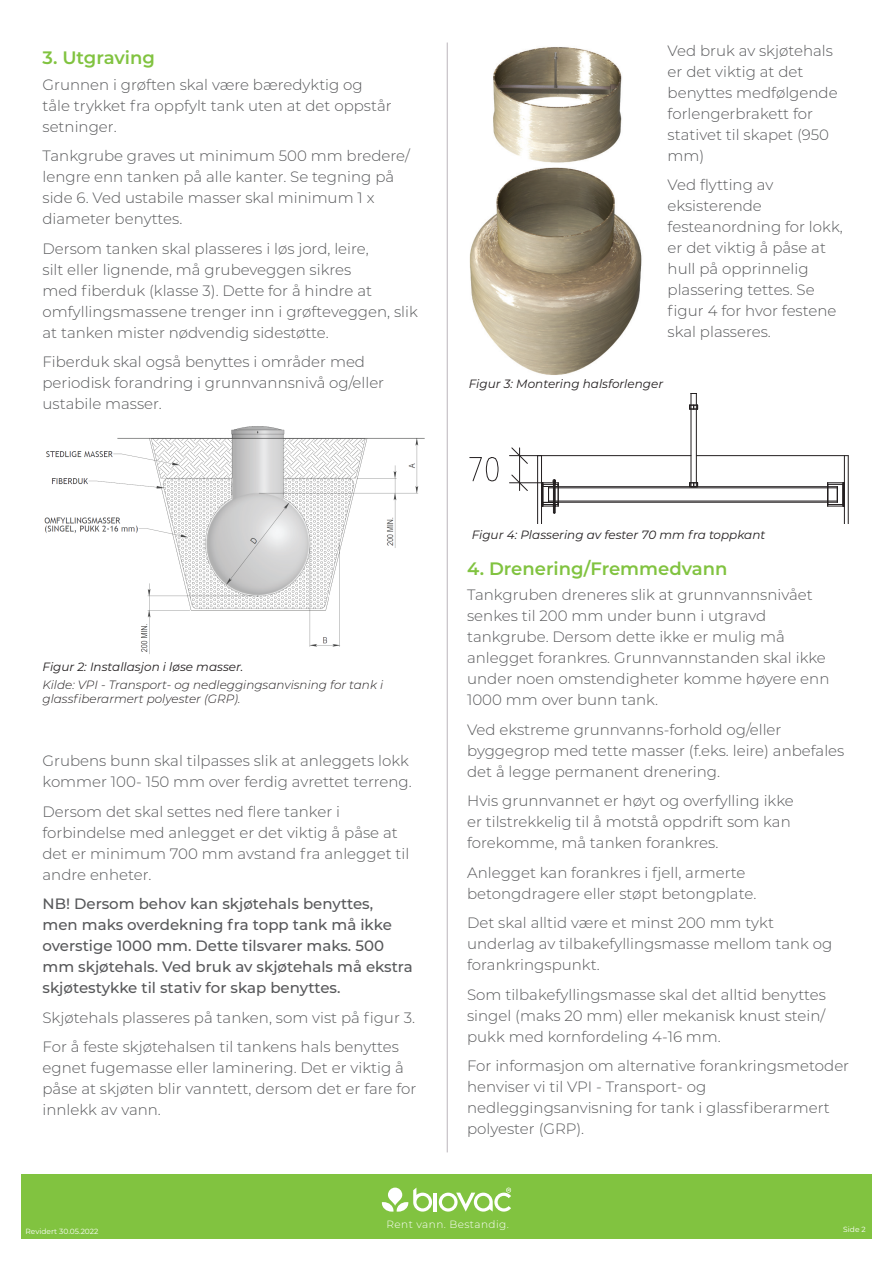
<style>
.page{position:relative;width:893px;height:1263px;background:#fff}
.page>*{position:absolute;margin:0;border:0;box-sizing:border-box;transform-origin:0 0}
.t1{font:600 18px "Montserrat";color:#81c340}
.t2{font:300 15px/21px "Montserrat";color:#57585a}
.t3{font:500 15px/21px "Montserrat";color:#57585a}
.t4{font:italic 12px "Montserrat";color:#231f20}
.t5{font:italic 300 12px/13.5px "Montserrat";color:#231f20}
.t6{font:300 10.5px "Montserrat";letter-spacing:.04em;color:#fff}
.t7{font:7.5px "Montserrat";color:#fff}
</style>
<div class="page">
<hr style="left:447px;top:43px;width:1px;height:1109px;background:#bbb5bb">
<img style="left:469px;top:47px;width:173px;height:328px">
<div style="left:21px;top:1174px;width:851px;height:65px;background:#81c340"></div>
<hr style="left:434px;top:1192px;width:3px;height:19px;background:#fff">
<svg style="left:439px;top:1187px;width:72px;height:24px"></svg>
<svg style="left:382px;top:1187px;width:50px;height:24px"></svg>
<svg style="left:689px;top:404px;width:9px;height:6px"></svg>
<svg style="left:689px;top:482px;width:9px;height:6px"></svg>
<hr style="left:548px;top:486px;width:289px;height:1px;background:#231f20">
<hr style="left:548px;top:502px;width:289px;height:1px;background:#231f20">
<hr style="left:548px;top:488px;width:289px;height:1px;background:#231f20">
<hr style="left:548px;top:501px;width:289px;height:1px;background:#231f20">
<svg style="left:542px;top:479px;width:17px;height:35px"></svg>
<svg style="left:827px;top:482px;width:17px;height:25px"></svg>
<hr style="left:537px;top:456px;width:1px;height:67px;background:#231f20">
<hr style="left:848px;top:456px;width:1px;height:67px;background:#231f20">
<hr style="left:541px;top:456px;width:1px;height:67px;background:#231f20">
<hr style="left:844px;top:456px;width:1px;height:67px;background:#231f20">
<hr style="left:696px;top:455px;width:152px;height:1px;background:#231f20">
<hr style="left:538px;top:455px;width:153px;height:1px;background:#231f20">
<hr style="left:509px;top:455px;width:32px;height:1px;background:#231f20">
<hr style="left:509px;top:482px;width:32px;height:1px;background:#231f20">
<hr style="left:519px;top:448px;width:1px;height:43px;background:#231f20">
<svg style="left:469px;top:457px;width:29px;height:24px"></svg>
<svg style="left:511px;top:447px;width:17px;height:17px"></svg>
<svg style="left:511px;top:475px;width:17px;height:16px"></svg>
<img style="left:44px;top:426px;width:381px;height:228px">
<p class="t1" style="left:43px;top:45px;width:114px">3. Utgraving</p>
<p class="t2" style="left:43px;top:73px;width:351px">Grunnen i grøften skal være bæredyktig og tåle trykket fra oppfylt tank uten at det oppstår setninger.</p>
<p class="t2" style="left:43px;top:145px;width:369px">Tankgrube graves ut minimum 500 mm bredere/ lengre enn tanken på alle kanter. Se tegning på side 6. Ved ustabile masser skal minimum 1 x diameter benyttes.</p>
<p class="t2" style="left:43px;top:237px;width:377px">Dersom tanken skal plasseres i løs jord, leire,<br>silt eller lignende, må grubeveggen sikres<br>med fiberduk (klasse 3). Dette for å hindre at omfyllingsmassene trenger inn i grøfteveggen, slik at tanken mister nødvendig sidestøtte.</p>
<p class="t2" style="left:43px;top:351px;width:343px">Fiberduk skal også benyttes i områder med periodisk forandring i grunnvannsnivå og/eller ustabile masser.</p>
<p class="t4" style="left:43px;top:659px;width:202px">Figur 2: Installasjon i løse masser.</p>
<p class="t5" style="left:43px;top:678px;width:342px">Kilde: VPI - Transport- og nedleggingsanvisning for tank i glassfiberarmert polyester (GRP).</p>
<p class="t2" style="left:43px;top:750px;width:371px">Grubens bunn skal tilpasses slik at anleggets lokk kommer 100- 150 mm over ferdig avrettet terreng.</p>
<p class="t2" style="left:43px;top:801px;width:368px">Dersom det skal settes ned flere tanker i forbindelse med anlegget er det viktig å påse at det er minimum 700 mm avstand fra anlegget til andre enheter.</p>
<p class="t3" style="left:43px;top:893px;width:372px">NB! Dersom behov kan skjøtehals benyttes,<br>men maks overdekning fra topp tank må ikke overstige 1000 mm. Dette tilsvarer maks. 500 mm skjøtehals. Ved bruk av skjøtehals må ekstra skjøtestykke til stativ for skap benyttes.</p>
<p class="t2" style="left:43px;top:1002px;width:374px;line-height:29.5px">Skjøtehals plasseres på tanken, som vist på figur 3.<br>For å feste skjøtehalsen til tankens hals benyttes</p>
<p class="t2" style="left:43px;top:1057px;width:375px">egnet fugemasse eller laminering. Det er viktig å påse at skjøten blir vanntett, dersom det er fare for innlekk av vann.</p>
<p class="t2" style="left:668px;top:39px;width:172px">Ved bruk av skjøtehals er det viktig at det benyttes medfølgende forlengerbrakett for stativet til skapet (950 mm)</p>
<p class="t2" style="left:668px;top:174px;width:177px">Ved flytting av eksisterende festeanordning for lokk, er det viktig å påse at hull på opprinnelig plassering tettes. Se figur 4 for hvor festene skal plasseres.</p>
<p class="t4" style="left:469px;top:376px;width:196px">Figur 3: Montering halsforlenger</p>
<p class="t4" style="left:472px;top:526px;width:295px">Figur 4: Plassering av fester 70 mm fra toppkant</p>
<p class="t1" style="left:467px;top:556px;width:262px">4. Drenering/Fremmedvann</p>
<p class="t2" style="left:467px;top:584px;width:364px">Tankgruben dreneres slik at grunnvannsnivået senkes til 200 mm under bunn i utgravd tankgrube. Dersom dette ikke er mulig må anlegget forankres. Grunnvannstanden skal ikke under noen omstendigheter komme høyere enn 1000 mm over bunn tank.</p>
<p class="t2" style="left:467px;top:718px;width:379px">Ved ekstreme grunnvanns-forhold og/eller byggegrop med tette masser (f.eks. leire) anbefales det å legge permanent drenering.</p>
<p class="t2" style="left:467px;top:790px;width:328px">Hvis grunnvannet er høyt og overfylling ikke er tilstrekkelig til å motstå oppdrift som kan forekomme, må tanken forankres.</p>
<p class="t2" style="left:467px;top:861px;width:291px">Anlegget kan forankres i fjell, armerte betongdragere eller støpt betongplate.</p>
<p class="t2" style="left:467px;top:912px;width:367px">Det skal alltid være et minst 200 mm tykt underlag av tilbakefyllingsmasse mellom tank og forankringspunkt.</p>
<p class="t2" style="left:467px;top:983px;width:360px;text-align:justify">Som tilbakefyllingsmasse skal det alltid benyttes singel (maks 20 mm) eller mekanisk knust stein/ pukk med kornfordeling 4-16 mm.</p>
<p class="t2" style="left:467px;top:1055px;width:384px">For informasjon om alternative forankringsmetoder henviser vi til VPI - Transport- og nedleggingsanvisning for tank i glassfiberarmert polyester (GRP).</p>
<p class="t6" style="left:387px;top:1217px;width:124px">Rent vann. Bestandig.</p>
<p class="t7" style="left:26px;top:1226px;width:74px">Revidert 30.05.2022</p>
<p class="t7" style="left:843px;top:1224px;width:24px">Side 2</p>
</div>
